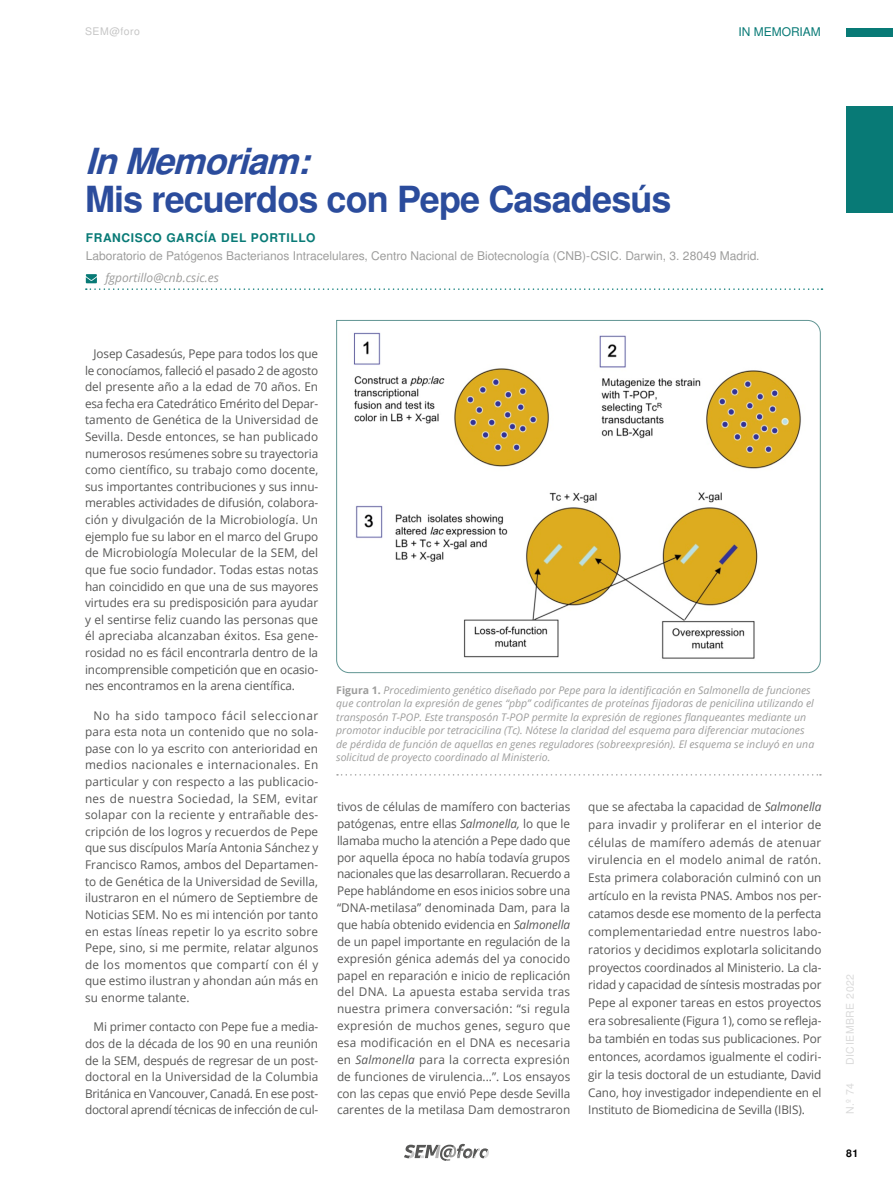
<style>
.page{position:relative;width:893px;height:1191px;background:#fff}
.page>*{position:absolute;margin:0;border:0;box-sizing:border-box;transform-origin:0 0}
.t1{font:700 36px "Nimbus San L";letter-spacing:-.025em;color:#2b4c9c}
.t2{font:italic 700 36px "Nimbus San L";color:#2b4c9c}
.t3{font:12px/16.6px "Open Sans";letter-spacing:-.01em;color:#575756;text-align:justify}
.t4{font:12px "Nimbus San L";color:#9d9d9c}
.t5{font:700 12px "Nimbus San L";letter-spacing:.05em;color:#087a76}
.t6{font:italic 12px "Open Sans";color:#9d9d9c}
.t7{font:12px "Nimbus San L";color:#087a76}
.t8{font:italic 10.5px/13.5px "Open Sans";color:#9d9d9c}
.t9{font:10.5px "Nimbus San L";letter-spacing:.05em;color:#dadada}
.t10{font:10.5px "Nimbus San L";letter-spacing:.05em;color:#c6c6c6}
.t11{font:700 10.5px "Nimbus San L";color:#000}
.s1{font-weight:700;font-style:normal}
.s2{font-style:italic}
</style>
<div class="page">
<div style="left:846px;top:28px;width:47px;height:9px;background:#087a76"></div>
<svg style="left:404px;top:1143px;width:85px;height:18px"></svg>
<div style="left:846px;top:106px;width:47px;height:107px;background:#087a76"></div>
<svg style="left:86px;top:274px;width:736px;height:16px"></svg>
<svg style="left:337px;top:774px;width:484px;height:1px"></svg>
<svg style="left:336px;top:320px;width:485px;height:353px"></svg>
<p class="t10" style="left:85px;top:24px;width:57px">SEM@foro</p>
<p class="t7" style="left:738px;top:23px;width:84px">IN MEMORIAM</p>
<h1 class="t2" style="left:85px;top:136px;width:239px">InMemoriam:</h1>
<h1 class="t1" style="left:85px;top:173px;width:588px">Mis recuerdos con Pepe Casadesús</h1>
<p class="t5" style="left:86px;top:229px;width:231px">FRANCISCO GARCÍA DEL PORTILLO</p>
<p class="t4" style="left:86px;top:247px;width:673px">Laboratorio de Patógenos Bacterianos Intracelulares, Centro Nacional de Biotecnología (CNB)-CSIC. Darwin, 3. 28049 Madrid.</p>
<p class="t6" style="left:105px;top:270px;width:115px">fgportillo@cnb.csic.es</p>
<p class="t3" style="left:85px;top:345px;width:235px;text-indent:9px">Josep Casadesús, Pepe para todos los que le conocíamos, falleció el pasado 2 de agosto del presente año a la edad de 70 años. En esa fecha era Catedrático Emérito del Depar&shy;tamento de Genética de la Universidad de Sevilla. Desde entonces, se han publicado numerosos resúmenes sobre su trayectoria como científico, su trabajo como docente, sus importantes contribuciones y sus innu&shy;merables actividades de difusión, colabora&shy;ción y divulgación de la Microbiología. Un ejemplo fue su labor en el marco del Grupo de Microbiología Molecular de la SEM, del que fue socio fundador. Todas estas notas han coincidido en que una de sus mayores virtudes era su predisposición para ayudar y el sentirse feliz cuando las personas que él apreciaba alcanzaban éxitos. Esa gene&shy;rosidad no es fácil encontrarla dentro de la incomprensible competición que en ocasio&shy;nes encontramos en la arena científica.</p>
<p class="t3" style="left:85px;top:706px;width:235px;text-indent:9px">No ha sido tampoco fácil seleccionar para esta nota un contenido que no sola&shy;pase con lo ya escrito con anterioridad en medios nacionales e internacionales. En particular y con respecto a las publicacio&shy;nes de nuestra Sociedad, la SEM, evitar solapar con la reciente y entrañable des&shy;cripción de los logros y recuerdos de Pepe que sus discípulos María Antonia Sánchez y Francisco Ramos, ambos del Departamen&shy;to de Genética de la Universidad de Sevilla, ilustraron en el número de Septiembre de Noticias SEM. No es mi intención por tanto en estas líneas repetir lo ya escrito sobre Pepe, sino, si me permite, relatar algunos de los momentos que compartí con él y que estimo ilustran y ahondan aún más en su enorme talante.</p>
<p class="t3" style="left:85px;top:1018px;width:235px;text-indent:9px">Mi primer contacto con Pepe fue a media&shy;dos de la década de los 90 en una reunión de la SEM, después de regresar de un post&shy;doctoral en la Universidad de la Columbia Británica en Vancouver, Canadá. En ese post&shy;doctoral aprendí técnicas de infección de cul-</p>
<p class="t8" style="left:336px;top:683px;width:480px"><span class="s1">Figura 1.</span> Procedimiento genético diseñado por Pepe para la identificación en Salmonella de funciones que controlan la expresión de genes “pbp” codificantes de proteínas fijadoras de penicilina utilizando el transposón T-POP. Este transposón T-POP permite la expresión de regiones flanqueantes mediante un promotor inducible por tetracicilina (Tc). Nótese la claridad del esquema para diferenciar mutaciones de pérdida de función de aquellas en genes reguladores (sobreexpresión). El esquema se incluyó en una solicitud de proyecto coordinado al Ministerio.</p>
<p class="t3" style="left:337px;top:798px;width:235px">tivos de células de mamífero con bacterias patógenas, entre ellas <span class="s2">Salmonella,</span> lo que le llamaba mucho la atención a Pepe dado que por aquella época no había todavía grupos nacionales que las desarrollaran. Recuerdo a Pepe hablándome en esos inicios sobre una “DNA-metilasa” denominada Dam, para la que había obtenido evidencia en <span class="s2">Salmonella </span>de un papel importante en regulación de la expresión génica además del ya conocido papel en reparación e inicio de replicación del DNA. La apuesta estaba servida tras nuestra primera conversación: “si regula expresión de muchos genes, seguro que esa modificación en el DNA es necesaria en <span class="s2">Salmonella</span> para la correcta expresión de funciones de virulencia...”. Los ensayos con las cepas que envió Pepe desde Sevilla carentes de la metilasa Dam demostraron</p>
<p class="t3" style="left:588px;top:797px;width:235px;line-height:17.9px">que se afectaba la capacidad de <span class="s2">Salmonella </span>para invadir y proliferar en el interior de células de mamífero además de atenuar virulencia en el modelo animal de ratón.<br>Esta primera colaboración culminó con un artículo en la revista PNAS. Ambos nos per&shy;catamos desde ese momento de la perfecta complementariedad entre nuestros labo&shy;ratorios y decidimos explotarla solicitando proyectos coordinados al Ministerio. La cla&shy;ridad y capacidad de síntesis mostradas por Pepe al exponer tareas en estos proyectos era sobresaliente (Figura 1), como se refleja&shy;ba también en todas sus publicaciones. Por entonces, acordamos igualmente el codiri&shy;gir la tesis doctoral de un estudiante, David Cano, hoy investigador independiente en el Instituto de Biomedicina de Sevilla (IBIS).</p>
<p class="t9" style="left:843px;top:1065px;width:93px;rotate:-90deg">DICIEMBRE 2022</p>
<p class="t9" style="left:843px;top:1114px;width:33px;rotate:-90deg">N.º 74</p>
<p class="t11" style="left:846px;top:1145px;width:14px">81</p>
</div>
